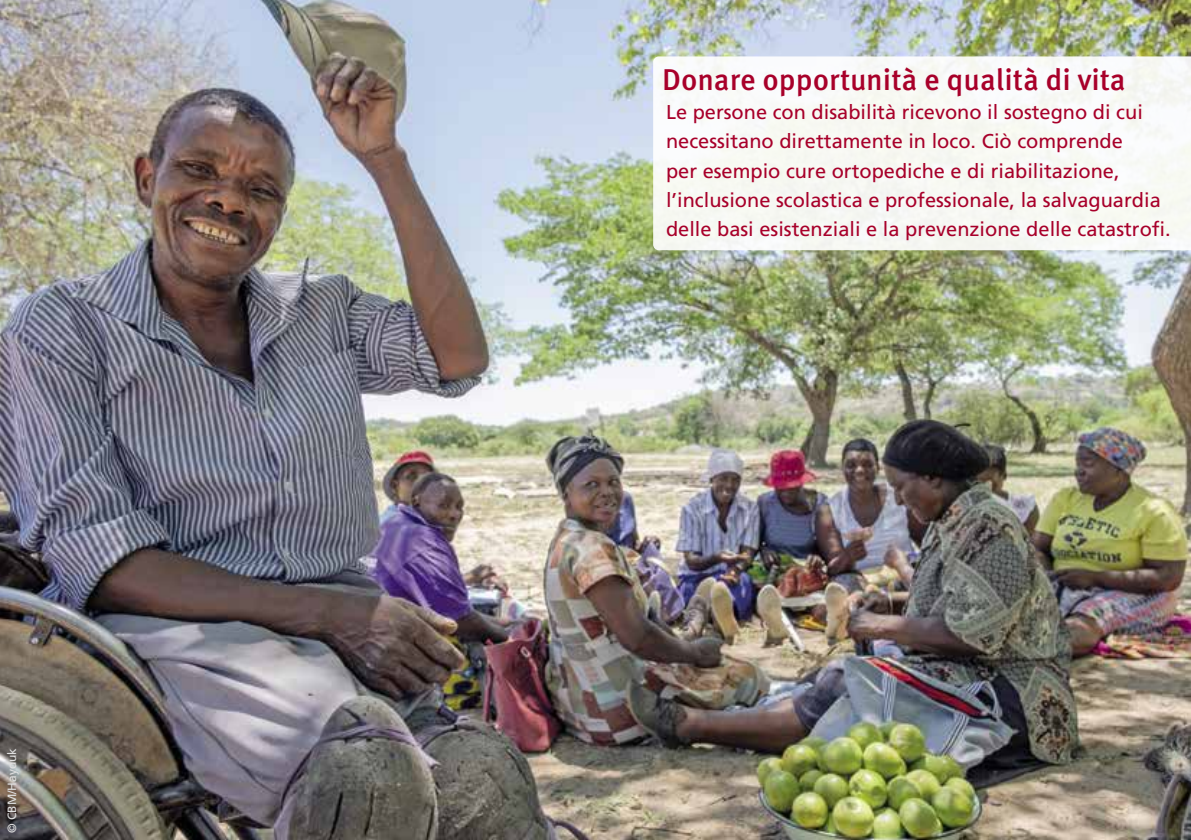
<style>
.page{position:relative;width:1191px;height:840px;background:#fff}
.page>*{position:absolute;margin:0;border:0;box-sizing:border-box;transform-origin:0 0}
.t1{font:500 30px "Meta Pro";color:#a8002a}
.t2{font:20px/29.2px "Frutiger LT Com";color:#a8002a}
.t3{font:12px "Frutiger LT Com";color:#e0e0e0}
</style>
<div class="page">
<img style="left:0;top:0;width:1191px;height:839px">
<svg style="left:653px;top:56px;width:538px;height:194px;fill:#f8f9f4"></svg>
<p class="t3" style="left:5px;top:832px;width:86px;rotate:-90deg">© CBM/Hayduk</p>
<h1 class="t1" style="left:662px;top:60px;width:465px">Donare opportunità e qualità di vita</h1>
<p class="t2" style="left:666px;top:98px;width:506px">Le persone con disabilità ricevono il sostegno di cui necessitano direttamente in loco. Ciò comprende<br>per esempio cure ortopediche e di riabilitazione, l’inclusione scolastica e professionale, la salvaguardia delle basi esistenziali e la prevenzione delle catastrofi.</p>
</div>
